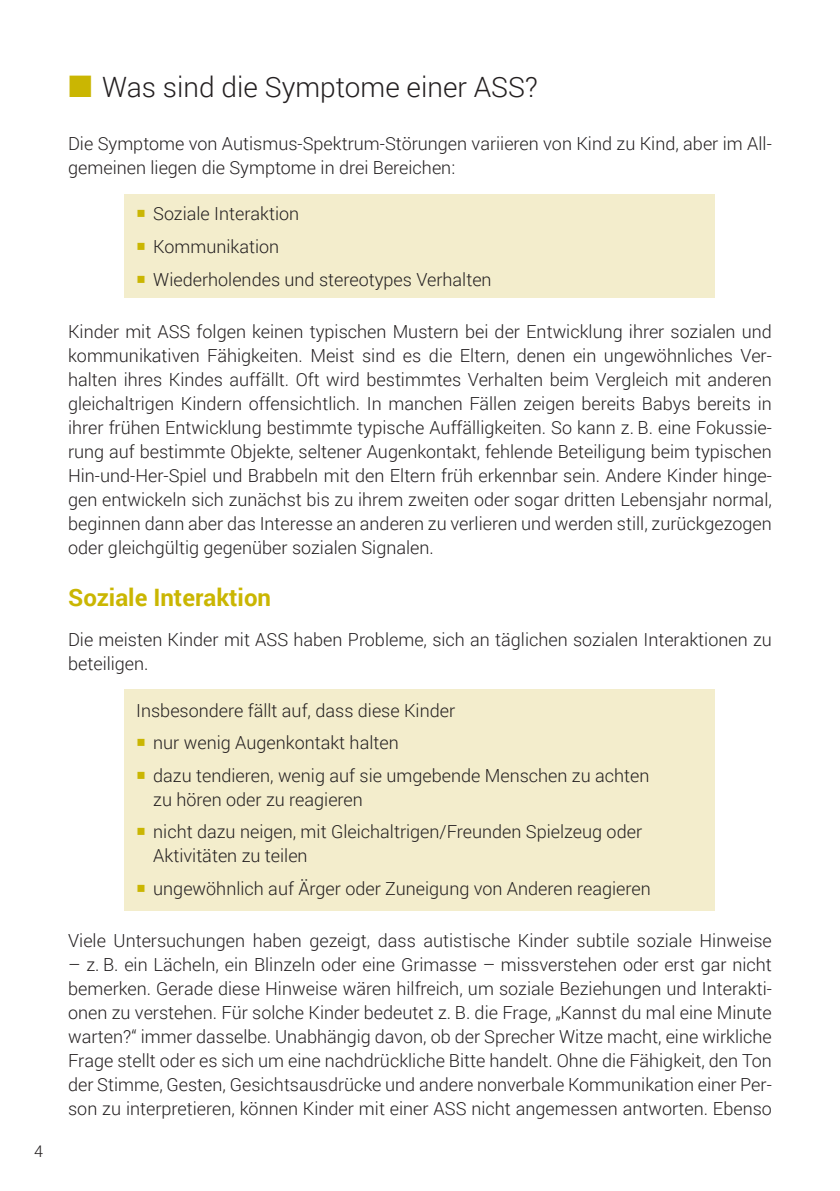
<style>
.page{position:relative;width:840px;height:1191px;background:#fff}
.page>*{position:absolute;margin:0;border:0;box-sizing:border-box;transform-origin:0 0}
.t1{font:300 28px "Roboto";color:#231f20}
.t2{font:700 24px "Roboto";color:#cab602}
.t3{font:300 18px/24px "Roboto";color:#231f20}
.t4{font:300 16px "Roboto";color:#231f20}
.s1{color:#cab602}
</style>
<div class="page">
<div style="left:125px;top:689px;width:589px;height:221px;background:#f3edcc"></div>
<div style="left:125px;top:194px;width:589px;height:104px;background:#f3edcc"></div>
<p class="t4" style="left:34px;top:1140px;width:10px">4</p>
<h1 class="t1" style="left:102px;top:68px;width:437px">Was sind die Symptome einer ASS?</h1>
<p class="t3" style="left:68px;top:131px;width:704px">Die Symptome von Autismus-Spektrum-Störungen variieren von Kind zu Kind, aber im All&shy;gemeinen liegen die Symptome in drei Bereichen:</p>
<p class="t3" style="left:136px;top:201px;width:164px"><span class="s1">○</span> Soziale Interaktion</p>
<p class="t3" style="left:136px;top:234px;width:144px"><span class="s1">○</span> Kommunikation</p>
<p class="t3" style="left:136px;top:266px;width:357px"><span class="s1">○</span> Wiederholendes und stereotypes Verhalten</p>
<p class="t3" style="left:68px;top:319px;width:705px;text-align:justify">Kinder mit ASS folgen keinen typischen Mustern bei der Entwicklung ihrer sozialen und kommunikativen Fähigkeiten. Meist sind es die Eltern, denen ein ungewöhnliches Ver&shy;halten ihres Kindes auffällt. Oft wird bestimmtes Verhalten beim Vergleich mit anderen gleichaltrigen Kindern offensichtlich. In manchen Fällen zeigen bereits Babys bereits in ihrer frühen Entwicklung bestimmte typische Auffälligkeiten. So kann z. B. eine Fokussie&shy;rung auf bestimmte Objekte, seltener Augenkontakt, fehlende Beteiligung beim typischen Hin-und-Her-Spiel und Brabbeln mit den Eltern früh erkennbar sein. Andere Kinder hinge&shy;gen entwickeln sich zunächst bis zu ihrem zweiten oder sogar dritten Lebensjahr normal, beginnen dann aber das Interesse an anderen zu verlieren und werden still, zurückgezogen oder gleichgültig gegenüber sozialen Signalen.</p>
<h2 class="t2" style="left:68px;top:581px;width:204px">Soziale Interaktion</h2>
<p class="t3" style="left:68px;top:627px;width:704px">Die meisten Kinder mit ASS haben Probleme, sich an täglichen sozialen Interaktionen zu beteiligen.</p>
<p class="t3" style="left:136px;top:698px;width:320px">Insbesondere fällt auf, dass diese Kinder</p>
<p class="t3" style="left:136px;top:730px;width:264px"><span class="s1">○</span> nur wenig Augenkontakt halten</p>
<p class="t3" style="left:153px;top:763px;width:497px;text-indent:-17px"><span class="s1">○</span> dazu tendieren, wenig auf sie umgebende Menschen zu achten zu hören oder zu reagieren</p>
<p class="t3" style="left:153px;top:819px;width:490px;text-indent:-17px"><span class="s1">○</span> nicht dazu neigen, mit Gleichaltrigen/Freunden Spielzeug oder<br>Aktivitäten zu teilen</p>
<p class="t3" style="left:136px;top:876px;width:516px"><span class="s1">○</span> ungewöhnlich auf Ärger oder Zuneigung von Anderen reagieren</p>
<p class="t3" style="left:68px;top:928px;width:705px">Viele Untersuchungen haben gezeigt, dass autistische Kinder subtile soziale Hinweise</p>
<p class="t3" style="left:68px;top:952px;width:705px;text-align:justify">– z. B. ein Lächeln, ein Blinzeln oder eine Grimasse – missverstehen oder erst gar nicht bemerken. Gerade diese Hinweise wären hilfreich, um soziale Beziehungen und Interakti&shy;onen zu verstehen. Für solche Kinder bedeutet z. B. die Frage, „Kannst du mal eine Minute warten?“ immer dasselbe. Unabhängig davon, ob der Sprecher Witze macht, eine wirkliche Frage stellt oder es sich um eine nachdrückliche Bitte handelt. Ohne die Fähigkeit, den Ton der Stimme, Gesten, Gesichtsausdrücke und andere nonverbale Kommunikation einer Per&shy;son zu interpretieren, können Kinder mit einer ASS nicht angemessen antworten. Ebenso</p>
</div>
